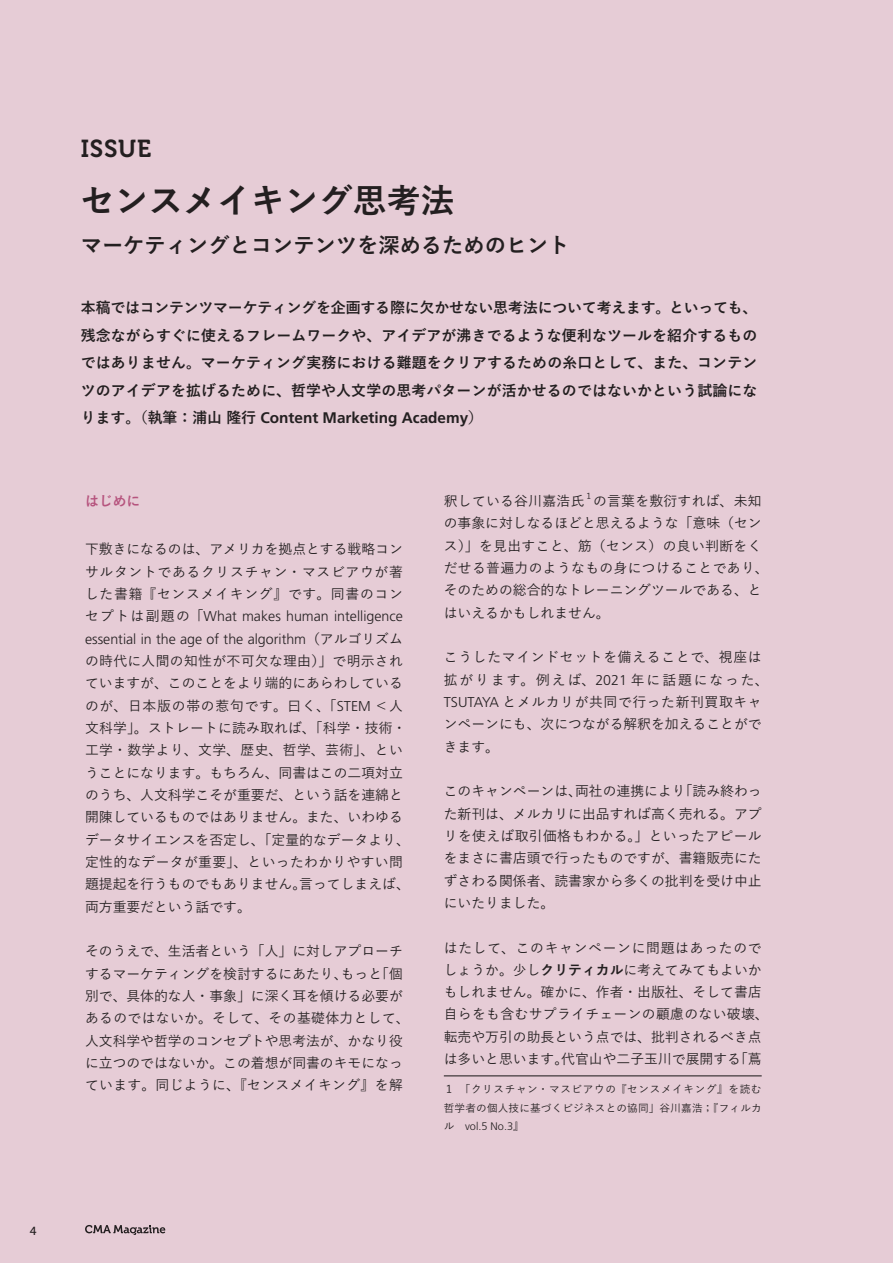
<style>
.page{position:relative;width:893px;height:1263px;background:#e6ccd6}
.page>*{position:absolute;margin:0;border:0;box-sizing:border-box;transform-origin:0 0}
.t1{font:700 34.05px "Yu Gothic";color:#231f20}
.t2{font:24.45px "Museo 700";letter-spacing:.03em;color:#231f20}
.t3{font:700 21.3px "Yu Gothic";color:#231f20}
.t4{font:700 15.3px "Frutiger LT Pro";color:#231f20}
.t5{font:700 14.85px/27.6px "Yu Gothic";letter-spacing:.01em;color:#231f20;text-align:justify}
.t6{font:300 14.25px/22.4px "Frutiger LT Pro";color:#231f20}
.t7{font:500 13.8px/22.4px "Yu Gothic";color:#231f20}
.t8{font:500 13.8px/22.4px "Yu Gothic";letter-spacing:.045em;color:#231f20}
.t9{font:500 13.8px "Yu Gothic";letter-spacing:.02em;color:#231f20}
.t10{font:700 13.8px "Yu Gothic";color:#b6547e}
.t11{font:11.7px "Museo 500";color:#231f20}
.t12{font:300 10.95px "Frutiger LT Pro";color:#231f20}
.t13{font:500 10.65px/18.6px "Yu Gothic";letter-spacing:.015em;color:#231f20}
.t14{font:500 8.1px "Yu Gothic";color:#231f20}
.s1{font-family:"Yu Gothic";font-size:14.85px}
.s2{font-family:"Yu Gothic";font-weight:500;font-size:13.8px}
.s3{font-family:"Frutiger LT Pro";font-weight:300;font-size:14.25px}
.s4{font-weight:700}
.s5{font-family:"Yu Gothic";font-weight:500;font-size:10.65px}
</style>
<div class="page">
<hr style="left:892px;top:0;width:1px;height:1263px;background:#dec2cd">
<svg style="left:85px;top:1225px;width:80px;height:10px"></svg>
<hr style="left:444px;top:1075px;width:318px;height:1px;background:#231f20">
<p class="t11" style="left:30px;top:1224px;width:8px">4</p>
<h2 class="t2" style="left:81px;top:135px;width:72px">ISSUE</h2>
<h1 class="t1" style="left:81px;top:181px;width:376px">センスメイキング思考法</h1>
<h3 class="t3" style="left:81px;top:233px;width:490px">マーケティングとコンテンツを深めるためのヒント</h3>
<p class="t5" style="left:81px;top:294px;width:678px">本稿ではコンテンツマーケティングを企画する際に欠かせない思考法について考えます。といっても、残念ながらすぐに使えるフレームワークや、アイデアが沸きでるような便利なツールを紹介するものではありません。マーケティング実務における難題をクリアするための糸口として、また、コンテンツのアイデアを拡げるために、哲学や人文学の思考パターンが活かせるのではないかという試論にな</p>
<p class="t4" style="left:81px;top:409px;width:404px"><span class="s1">ります。（執筆：浦山隆行</span> Content Marketing Academy<span class="s1">）</span></p>
<p class="t10" style="left:85px;top:493px;width:57px">はじめに</p>
<p class="t7" style="left:85px;top:536px;width:319px;text-align:justify">下敷きになるのは、アメリカを拠点とする戦略コンサルタントであるクリスチャン・マスビアウが著した書籍『センスメイキング』です。同書のコン</p>
<p class="t6" style="left:85px;top:605px;width:319px"><span class="s2">セプトは副題の「</span>What makes human intelligence essential in the age of the algorithm<span class="s2">（アルゴリズム</span></p>
<p class="t7" style="left:85px;top:648px;width:326px">の時代に人間の知性が不可欠な理由）」で明示されていますが、このことをより端的にあらわしているのが、日本版の帯の惹句です。曰く、「<span class="s3">STEM</span> ＜人文科学」。ストレートに読み取れば、「科学・技術・工学・数学より、文学、歴史、哲学、芸術」、ということになります。もちろん、同書はこの二項対立のうち、人文科学こそが重要だ、という話を連綿と開陳しているものではありません。また、いわゆるデータサイエンスを否定し、「定量的なデータより、定性的なデータが重要」、といったわかりやすい問題提起を行うものでもありません。言ってしまえば、両方重要だという話です。</p>
<p class="t7" style="left:85px;top:938px;width:326px">そのうえで、生活者という「人」に対しアプローチするマーケティングを検討するにあたり、もっと「個別で、具体的な人・事象」に深く耳を傾ける必要があるのではないか。そして、その基礎体力として、人文科学や哲学のコンセプトや思考法が、かなり役に立つのではないか。この着想が同書のキモになっています。同じように、『センスメイキング』を解</p>
<p class="t9" style="left:444px;top:488px;width:142px">釈している谷川嘉浩氏</p>
<p class="t14" style="left:585px;top:489px;width:10px">１</p>
<p class="t7" style="left:444px;top:488px;width:326px;text-indent:149px">の言葉を敷衍すれば、未知の事象に対しなるほどと思えるような「意味（センス）」を見出すこと、筋（センス）の良い判断をくだせる普遍力のようなもの身につけることであり、そのための総合的なトレーニングツールである、とはいえるかもしれません。</p>
<p class="t8" style="left:444px;top:644px;width:326px">こうしたマインドセットを備えることで、視座は拡がります。例えば、<span class="s3">2021</span> 年に話題になった、<br><span class="s3">TSUTAYA</span> とメルカリが共同で行った新刊買取キャンペーンにも、次につながる解釈を加えることができます。</p>
<p class="t7" style="left:444px;top:778px;width:319px;text-align:justify">このキャンペーンは、両社の連携により「読み終わった新刊は、メルカリに出品すれば高く売れる。アプリを使えば取引価格もわかる。」といったアピールをまさに書店頭で行ったものですが、書籍販売にたずさわる関係者、読書家から多くの批判を受け中止にいたりました。</p>
<p class="t7" style="left:444px;top:934px;width:326px">はたして、このキャンペーンに問題はあったのでしょうか。少し<span class="s4">クリティカル</span>に考えてみてもよいかもしれません。確かに、作者・出版社、そして書店自らをも含むサプライチェーンの顧慮のない破壊、転売や万引の助長という点では、批判されるべき点は多いと思います。代官山や二子玉川で展開する「蔦</p>
<p class="t13" style="left:444px;top:1078px;width:330px">１　「クリスチャン・マスビアウの『センスメイキング』を読む　哲学者の個人技に基づくビジネスとの協同」谷川嘉浩；『フィルカ</p>
<p class="t12" style="left:444px;top:1120px;width:81px"><span class="s5">ル　</span>vol.5 No.3<span class="s5">』</span></p>
</div>
